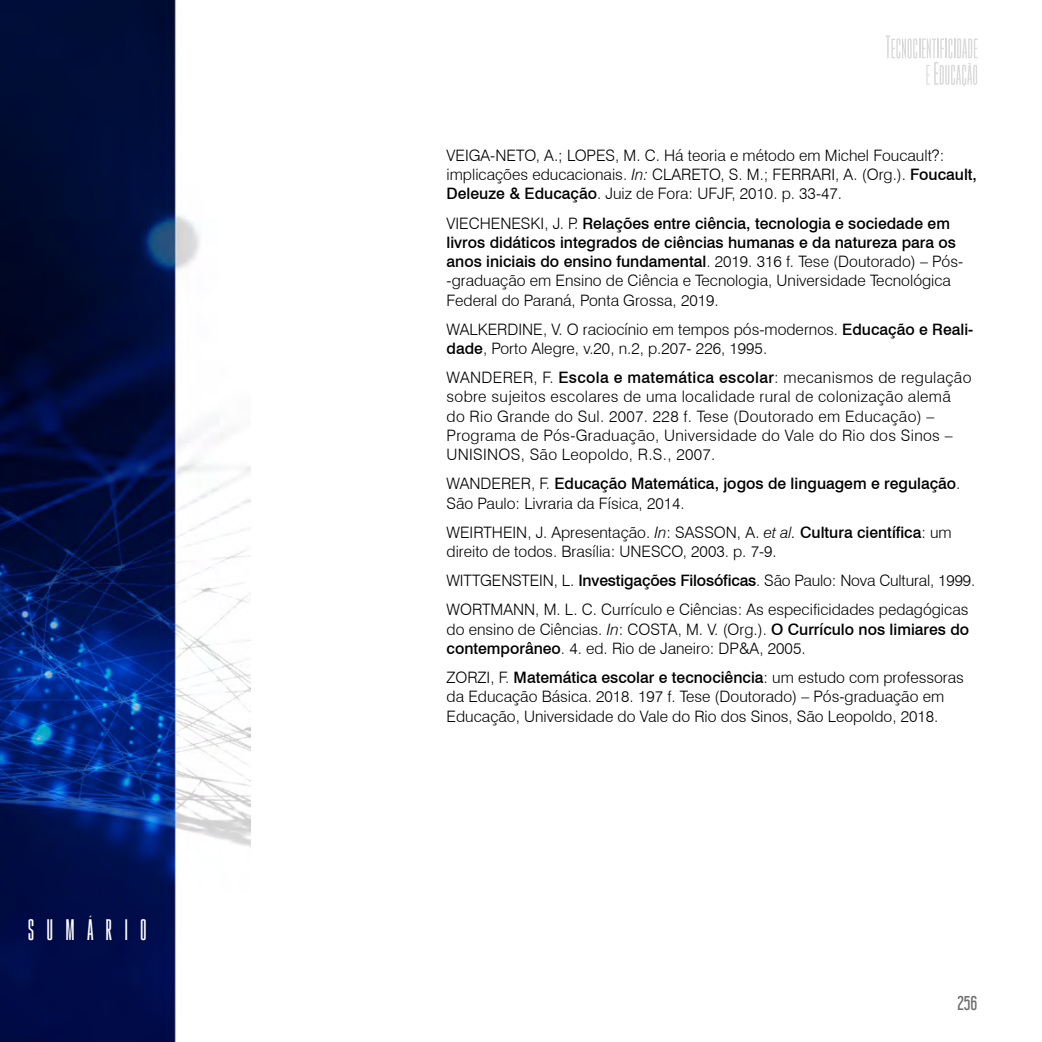
<style>
.page{position:relative;width:1042px;height:1042px;background:#fff}
.page>*{position:absolute;margin:0;border:0;box-sizing:border-box;transform-origin:0 0}
.t1{font:24.5px "Gobold High";letter-spacing:.5em;color:#fff}
.t2{font:17.5px "Libel Suit Rg";color:#706f6f}
.t3{font:300 15.75px/19.2px "Swiss 721 BT";color:#000}
.t4{font:300 15.75px/19.2px "Swiss 721 BT";letter-spacing:.02em;color:#000}
.t5{font:500 15.75px/19.2px "Swiss 721 BT";color:#000}
.s1{font-style:italic}
.s2{font-weight:500}
.s3{font-weight:300}
</style>
<div class="page">
<svg style="left:885px;top:35px;width:92px;height:52px"></svg>
<img style="left:0;top:0;width:250px;height:1042px">
<h1 class="t1" style="left:28px;top:914px;width:121px">SUMÁRIO</h1>
<p class="t3" style="left:446px;top:145px;width:532px">VEIGA-NETO, A.; LOPES, M. C. Há teoria e método em Michel Foucault?: implicações educacionais. <span class="s1">In:</span> CLARETO, S. M.; FERRARI, A. (Org.). <span class="s2">Foucault,<br>Deleuze &amp; Educação</span>. Juiz de Fora: UFJF, 2010. p. 33-47.</p>
<p class="t3" style="left:446px;top:213px;width:518px">VIECHENESKI, J. P. <span class="s2">Relações entre ciência, tecnologia e sociedade em livros didáticos integrados de ciências humanas e da natureza para os anos iniciais do ensino fundamental</span>. 2019. 316 f. Tese (Doutorado) – Pós--graduação em Ensino de Ciência e Tecnologia, Universidade Tecnológica Federal do Paraná, Ponta Grossa, 2019.</p>
<p class="t3" style="left:446px;top:319px;width:528px">WALKERDINE, V. O raciocínio em tempos pós-modernos. <span class="s2">Educação e Reali&shy;dade</span>, Porto Alegre, v.20, n.2, p.207- 226, 1995.</p>
<p class="t4" style="left:446px;top:368px;width:526px">WANDERER, F. <span class="s2">Escola e matemática escolar</span>: mecanismos de regulação sobre sujeitos escolares de uma localidade rural de colonização alemã do Rio Grande do Sul. 2007. 228 f. Tese (Doutorado em Educação) – Programa de Pós-Graduação, Universidade do Vale do Rio dos Sinos – UNISINOS, São Leopoldo, R.S., 2007.</p>
<p class="t5" style="left:446px;top:474px;width:515px"><span class="s3">WANDERER, F.</span> Educação Matemática, jogos de linguagem e regulação<span class="s3">.<br>São Paulo: Livraria da Física, 2014.</span></p>
<p class="t3" style="left:446px;top:522px;width:507px">WEIRTHEIN, J. Apresentação. <span class="s1">In</span>: SASSON, A. <span class="s1">et al.</span> <span class="s2">Cultura científica</span>: um direito de todos. Brasília: UNESCO, 2003. p. 7-9.</p>
<p class="t3" style="left:446px;top:566px;width:530px;line-height:29.2px">WITTGENSTEIN, L. <span class="s2">Investigações Filosóficas</span>. São Paulo: Nova Cultural, 1999.<br>WORTMANN, M. L. C. Currículo e Ciências: As especificidades pedagógicas</p>
<p class="t3" style="left:446px;top:619px;width:524px">do ensino de Ciências. <span class="s1">In</span>: COSTA, M. V. (Org.). <span class="s2">O Currículo nos limiares do contemporâneo</span>. 4. ed. Rio de Janeiro: DP&amp;A, 2005.</p>
<p class="t3" style="left:446px;top:667px;width:519px">ZORZI, F. <span class="s2">Matemática escolar e tecnociência</span>: um estudo com professoras da Educação Básica. 2018. 197 f. Tese (Doutorado) – Pós-graduação em<br>Educação, Universidade do Vale do Rio dos Sinos, São Leopoldo, 2018.</p>
<p class="t2" style="left:957px;top:988px;width:21px">256</p>
</div>
